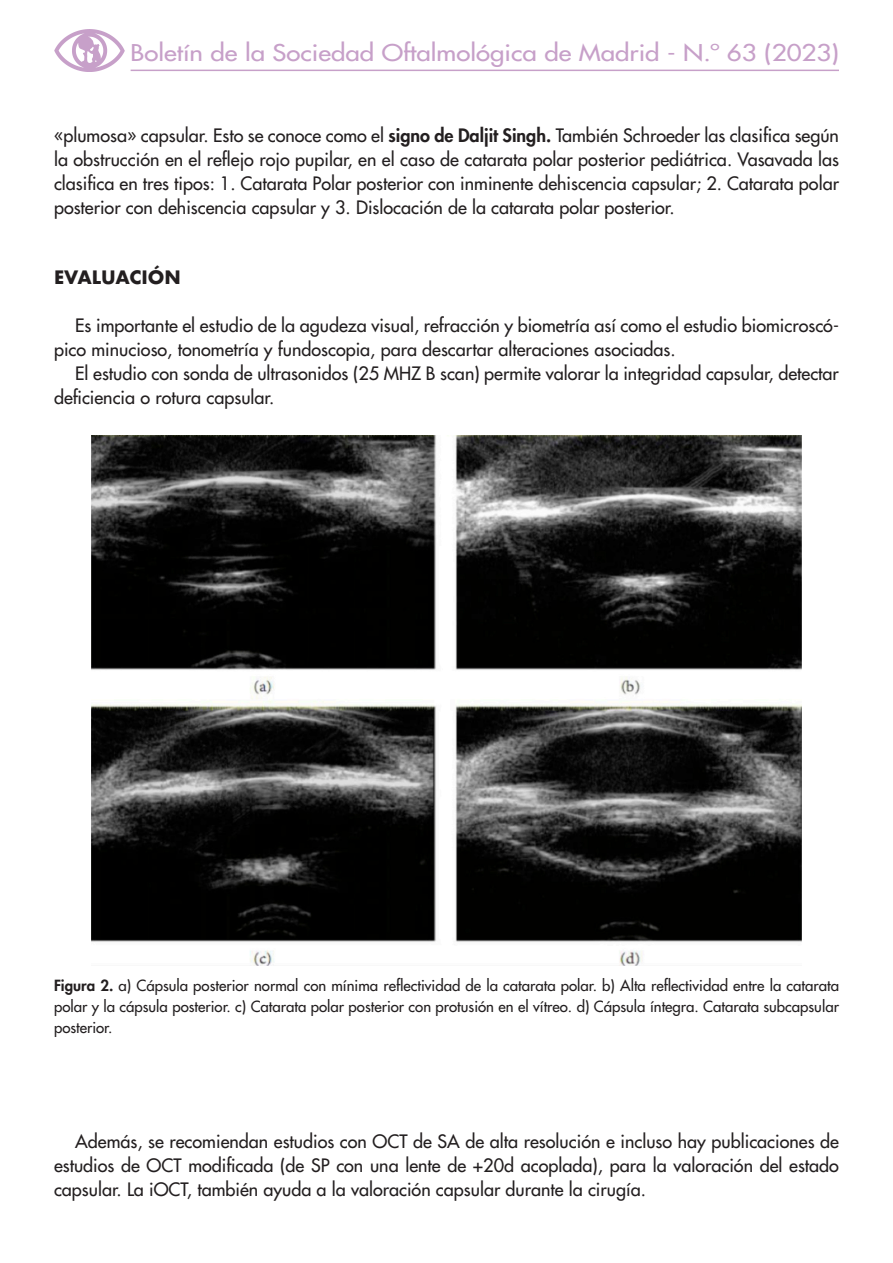
<style>
.page{position:relative;width:893px;height:1263px;background:#fff}
.page>*{position:absolute;margin:0;border:0;box-sizing:border-box;transform-origin:0 0}
.t1{font:500 22.5px "Futura Std";color:#c7a0c9;scale:1.15 1}
._05-TEXTO{font:500 18px/24px "Futura Std";color:#231f20;text-align:justify}
._06-ladillo{font:700 18px "Futura";color:#231f20}
._07-pie_de_foto{font:500 15px/21px "Futura Std";color:#231f20;text-align:justify}
.s1{font-weight:800}
</style>
<div class="page">
<img style="left:54px;top:29px;width:71px;height:42px">
<hr style="left:131px;top:70px;width:708px;height:1px;background:#c7a0c9">
<img style="left:91px;top:435px;width:710px;height:531px">
<p class="t1" style="left:131px;top:39px;width:618px">Boletín de la Sociedad Oftalmológica de Madrid - N.º 63 (2023)</p>
<p class="_05-TEXTO" style="left:54px;top:124px;width:786px">«plumosa» capsular. Esto se conoce como el <span class="s1">signo de Daljit Singh.</span> También Schroeder las clasifica según la obstrucción en el reflejo rojo pupilar, en el caso de catarata polar posterior pediátrica. Vasavada las clasifica en tres tipos: 1. Catarata Polar posterior con inminente dehiscencia capsular; 2. Catarata polar posterior con dehiscencia capsular y 3. Dislocación de la catarata polar posterior.</p>
<p class="_06-ladillo" style="left:54px;top:264px;width:128px">EVALUACIÓN</p>
<p class="_05-TEXTO" style="left:54px;top:313px;width:786px;text-indent:21px">Es importante el estudio de la agudeza visual, refracción y biometría así como el estudio biomicroscó&shy;pico minucioso, tonometría y fundoscopia, para descartar alteraciones asociadas.</p>
<p class="_05-TEXTO" style="left:54px;top:361px;width:786px;text-indent:21px">El estudio con sonda de ultrasonidos (25 MHZ B scan) permite valorar la integridad capsular, detectar deficiencia o rotura capsular.</p>
<p class="_07-pie_de_foto" style="left:54px;top:975px;width:786px"><span class="s1">Figura 2.</span> a) Cápsula posterior normal con mínima reflectividad de la catarata polar. b) Alta reflectividad entre la catarata polar y la cápsula posterior. c) Catarata polar posterior con protusión en el vítreo. d) Cápsula íntegra. Catarata subcapsular posterior.</p>
<p class="_05-TEXTO" style="left:54px;top:1129px;width:786px;text-indent:21px">Además, se recomiendan estudios con OCT de SA de alta resolución e incluso hay publicaciones de estudios de OCT modificada (de SP con una lente de +20d acoplada), para la valoración del estado capsular. La iOCT, también ayuda a la valoración capsular durante la cirugía.</p>
</div>
